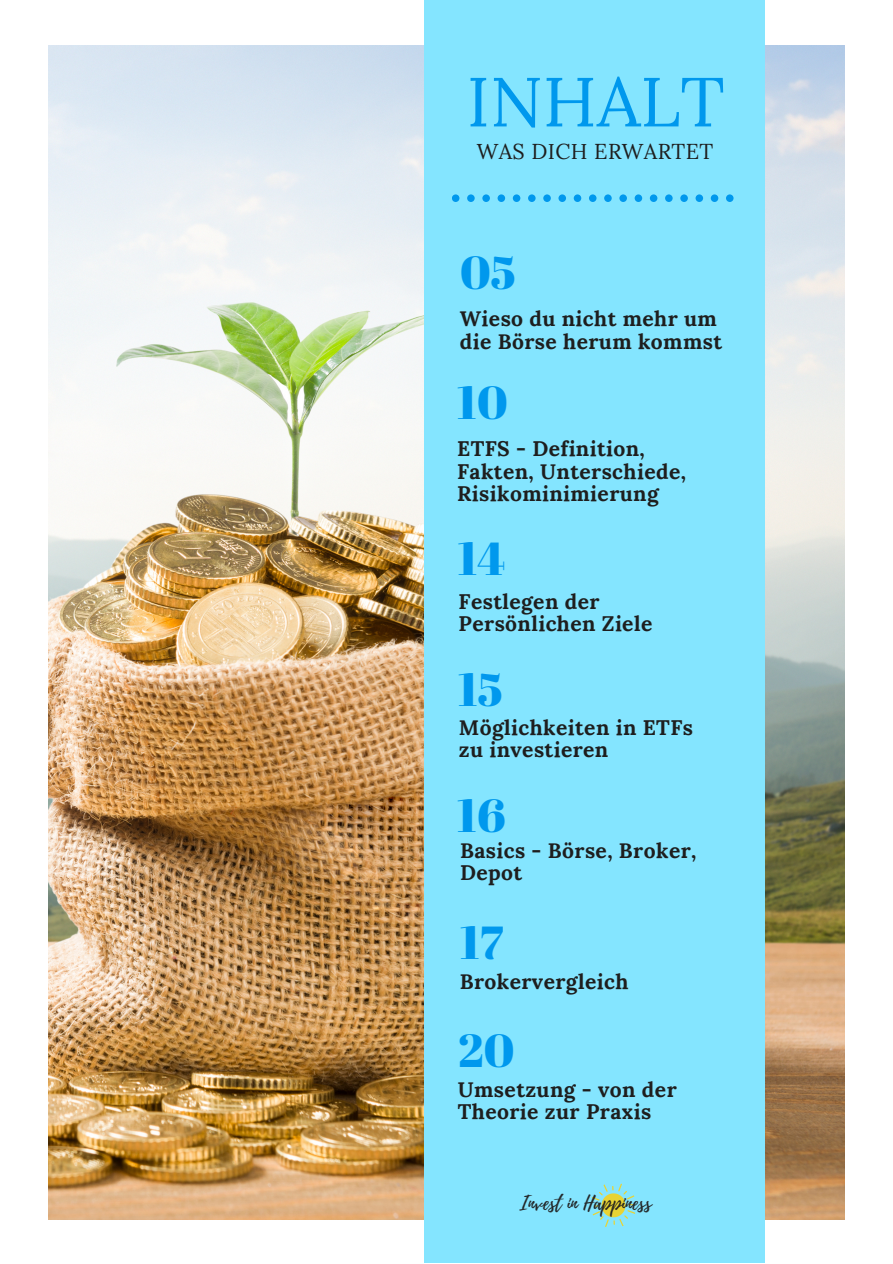
<style>
.page{position:relative;width:893px;height:1264px;background:#fff}
.page>*{position:absolute;margin:0;border:0;box-sizing:border-box;transform-origin:0 0}
.t1{font:69.3px "Lora";color:#0098ed}
.t2{font:46.35px "Abril Fatface";color:#0098ed}
.t3{font:21.45px "Lora";letter-spacing:.02em;color:#1e1e1e}
.t4{font:700 21px/22.5px "Lora";letter-spacing:.02em;color:#1e1e1e}
.t5{font:19.65px "Playlist Script";color:#1e1e1e}
</style>
<div class="page">
<img style="left:48px;top:45px;width:797px;height:1175px">
<div style="left:425px;top:0;width:339px;height:1262px;background:#84e5ff"></div>
<div style="left:528px;top:194px;width:7px;height:8px;background:#0098ed;border-radius:50%"></div>
<div style="left:543px;top:194px;width:8px;height:8px;background:#0098ed;border-radius:50%"></div>
<div style="left:512px;top:194px;width:8px;height:8px;background:#0098ed;border-radius:50%"></div>
<div style="left:573px;top:194px;width:8px;height:8px;background:#0098ed;border-radius:50%"></div>
<svg style="left:452px;top:194px;width:7px;height:8px"></svg>
<div style="left:589px;top:194px;width:7px;height:8px;background:#0098ed;border-radius:50%"></div>
<div style="left:467px;top:194px;width:7px;height:8px;background:#0098ed;border-radius:50%"></div>
<div style="left:482px;top:194px;width:8px;height:8px;background:#0098ed;border-radius:50%"></div>
<div style="left:497px;top:194px;width:8px;height:8px;background:#0098ed;border-radius:50%"></div>
<div style="left:558px;top:194px;width:8px;height:8px;background:#0098ed;border-radius:50%"></div>
<div style="left:680px;top:194px;width:7px;height:8px;background:#0098ed;border-radius:50%"></div>
<div style="left:695px;top:194px;width:8px;height:8px;background:#0098ed;border-radius:50%"></div>
<div style="left:710px;top:194px;width:8px;height:8px;background:#0098ed;border-radius:50%"></div>
<div style="left:726px;top:194px;width:7px;height:8px;background:#0098ed;border-radius:50%"></div>
<div style="left:665px;top:194px;width:7px;height:8px;background:#0098ed;border-radius:50%"></div>
<div style="left:619px;top:194px;width:8px;height:8px;background:#0098ed;border-radius:50%"></div>
<div style="left:634px;top:194px;width:8px;height:8px;background:#0098ed;border-radius:50%"></div>
<div style="left:604px;top:194px;width:7px;height:8px;background:#0098ed;border-radius:50%"></div>
<div style="left:649px;top:194px;width:8px;height:8px;background:#0098ed;border-radius:50%"></div>
<svg style="left:591px;top:1183px;width:45px;height:44px"></svg>
<p class="t1" style="left:466px;top:57px;width:259px">INHALT</p>
<p class="t3" style="left:477px;top:137px;width:238px">WAS DICH ERWARTET</p>
<p class="t2" style="left:460px;top:240px;width:57px">05</p>
<p class="t4" style="left:460px;top:307px;width:264px">Wieso du nicht mehr um die Börse herum kommst</p>
<p class="t2" style="left:457px;top:370px;width:52px">10</p>
<p class="t4" style="left:457px;top:437px;width:230px">ETFS - Definition,<br>Fakten, Unterschiede,<br>Risikominimierung</p>
<p class="t2" style="left:458px;top:526px;width:49px">14</p>
<p class="t4" style="left:458px;top:589px;width:142px">Festlegen der</p>
<p class="t4" style="left:458px;top:612px;width:195px">Persönlichen Ziele</p>
<p class="t2" style="left:458px;top:656px;width:46px">15</p>
<p class="t4" style="left:459px;top:716px;width:235px">Möglichkeiten in ETFs zu investieren</p>
<p class="t2" style="left:457px;top:782px;width:50px">16</p>
<p class="t4" style="left:460px;top:839px;width:238px">Basics - Börse, Broker,<br>Depot</p>
<p class="t2" style="left:460px;top:910px;width:45px">17</p>
<p class="t4" style="left:459px;top:969px;width:170px">Brokervergleich</p>
<p class="t2" style="left:458px;top:1018px;width:58px">20</p>
<p class="t4" style="left:458px;top:1077px;width:220px">Umsetzung - von der<br>Theorie zur Praxis</p>
<p class="t5" style="left:519px;top:1188px;width:133px">Invest in Happiness</p>
</div>
